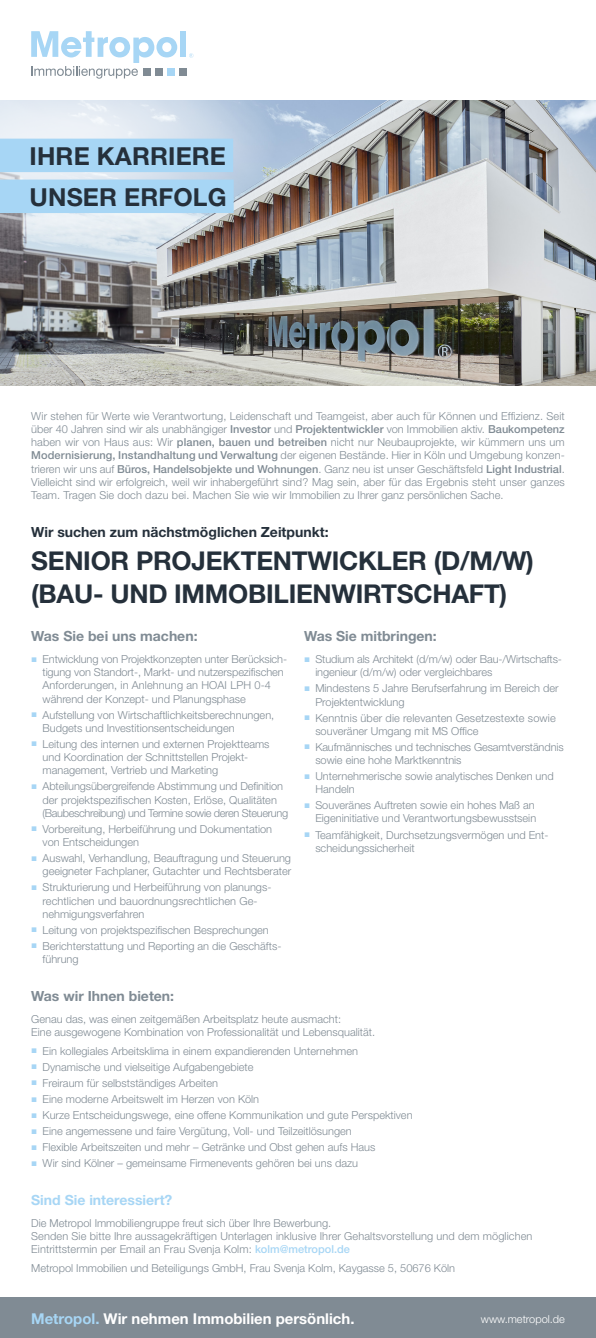
<style>
.page{position:relative;width:596px;height:1338px;background:#fff}
.page>*{position:absolute;margin:0;border:0;box-sizing:border-box;transform-origin:0 0}
.t1{font:700 25.9px/33px "Helvetica Neue";letter-spacing:-.01em;color:#25303b}
.t2{font:700 24.8px/40.9px "Helvetica Neue";letter-spacing:.005em;color:#25303b}
.t3{font:700 14.9px "Helvetica Neue";color:#fff}
.t4{font:700 14px "Helvetica Neue";color:#808b94}
.t5{font:700 14px "Helvetica Neue";color:#25303b}
.t6{font:700 14px "Helvetica Neue";color:#a7d6f5}
.t7{font:300 11px/13.2px "Helvetica Neue";color:#808b94}
.t8{font:300 11px "Helvetica Neue";color:#fff}
.s1{font-weight:500}
.s2{font-family:"Arial";font-weight:400;font-size:10px;color:#a7d6f5}
.s3{font-weight:500;color:#a7d6f5}
.s4{color:#a7d6f5}
</style>
<div class="page">
<img style="left:0;top:101px;width:595px;height:285px">
<svg style="left:0;top:47px;width:277px;height:189px"></svg>
<div style="left:0;top:139px;width:233px;height:33px;background:#a7d6f5"></div>
<div style="left:0;top:180px;width:233px;height:33px;background:#a7d6f5"></div>
<div style="left:0;top:1298px;width:595px;height:40px;background:#808b94"></div>
<div style="left:179px;top:69px;width:7px;height:7px;background:#808b94"></div>
<div style="left:180px;top:31px;width:6px;height:26px;background:#a7d6f5"></div>
<svg style="left:31px;top:31px;width:146px;height:48px"></svg>
<svg style="left:189px;top:53px;width:4px;height:5px"></svg>
<h2 class="t2" style="left:30px;top:135px;width:198px">IHRE KARRIERE<br>UNSER ERFOLG</h2>
<p class="t7" style="left:31px;top:409px;width:534px;text-align:justify">Wir stehen für Werte wie Verantwortung, Leidenschaft und Teamgeist, aber auch für Können und Effizienz. Seit über 40 Jahren sind wir als unabhängiger <span class="s1">Investor</span> und <span class="s1">Projektentwickler</span> von Immobilien aktiv. <span class="s1">Baukompetenz </span>haben wir von Haus aus: Wir <span class="s1">planen, bauen und betreiben</span> nicht nur Neubauprojekte, wir kümmern uns um <span class="s1">Modernisierung, Instandhaltung und Verwaltung</span> der eigenen Bestände. Hier in Köln und Umgebung konzen&shy;trieren wir uns auf <span class="s1">Büros, Handelsobjekte und Wohnungen</span>. Ganz neu ist unser Geschäftsfeld <span class="s1">Light Industrial</span>.<br>Vielleicht sind wir erfolgreich, weil wir inhabergeführt sind? Mag sein, aber für das Ergebnis steht unser ganzes Team. Tragen Sie doch dazu bei. Machen Sie wie wir Immobilien zu Ihrer ganz persönlichen Sache.</p>
<p class="t5" style="left:31px;top:524px;width:299px">Wir suchen zum nächstmöglichen Zeitpunkt:</p>
<h1 class="t1" style="left:31px;top:544px;width:504px">SENIOR PROJEKTENTWICKLER (D/M/W) (BAU- UND IMMOBILIENWIRTSCHAFT)</h1>
<p class="t4" style="left:31px;top:628px;width:168px">Was Sie bei uns machen:</p>
<p class="t7" style="left:43px;top:652px;width:246px;text-indent:-11px"><span class="s2">■</span> Entwicklung von Projektkonzepten unter Berücksich&shy;tigung von Standort-, Markt- und nutzerspezifischen Anforderungen, in Anlehnung an HOAI LPH 0-4 während der Konzept- und Planungsphase</p>
<p class="t7" style="left:43px;top:708px;width:233px;text-indent:-11px"><span class="s2">■</span> Aufstellung von Wirtschaftlichkeitsberechnungen,<br>Budgets und Investitionsentscheidungen</p>
<p class="t7" style="left:43px;top:737px;width:228px;text-indent:-11px"><span class="s2">■</span> Leitung des internen und externen Projektteams und Koordination der Schnittstellen Projekt&shy;management, Vertrieb und Marketing</p>
<p class="t7" style="left:43px;top:780px;width:247px;text-indent:-11px"><span class="s2">■</span> Abteilungsübergreifende Abstimmung und Definition der projektspezifischen Kosten, Erlöse, Qualitäten (Baubeschreibung) und Termine sowie deren Steuerung</p>
<p class="t7" style="left:43px;top:822px;width:231px;text-indent:-11px"><span class="s2">■</span> Vorbereitung, Herbeiführung und Dokumentation von Entscheidungen</p>
<p class="t7" style="left:31px;top:851px;width:261px;text-align:right"><span class="s2">■</span> Auswahl, Verhandlung, Beauftragung und Steuerung geeigneter Fachplaner, Gutachter und Rechtsberater</p>
<p class="t7" style="left:43px;top:881px;width:230px;text-indent:-11px"><span class="s2">■</span> Strukturierung und Herbeiführung von planungs&shy;rechtlichen und bauordnungsrechtlichen Ge&shy;nehmigungsverfahren</p>
<p class="t7" style="left:31px;top:923px;width:239px"><span class="s2">■</span> Leitung von projektspezifischen Besprechungen</p>
<p class="t7" style="left:43px;top:939px;width:240px;text-indent:-11px"><span class="s2">■</span> Berichterstattung und Reporting an die Geschäfts&shy;führung</p>
<p class="t4" style="left:304px;top:628px;width:134px">Was Sie mitbringen:</p>
<p class="t7" style="left:315px;top:652px;width:248px;text-indent:-11px"><span class="s2">■</span> Studium als Architekt (d/m/w) oder Bau-/Wirtschafts&shy;ingenieur (d/m/w) oder vergleichbares</p>
<p class="t7" style="left:315px;top:682px;width:245px;text-indent:-11px"><span class="s2">■</span> Mindestens 5 Jahre Berufserfahrung im Bereich der<br>Projektentwicklung</p>
<p class="t7" style="left:315px;top:711px;width:242px;text-indent:-11px"><span class="s2">■</span> Kenntnis über die relevanten Gesetzestexte sowie souveräner Umgang mit MS Office</p>
<p class="t7" style="left:315px;top:740px;width:250px;text-indent:-11px"><span class="s2">■</span> Kaufmännisches und technisches Gesamtverständnis sowie eine hohe Marktkenntnis</p>
<p class="t7" style="left:315px;top:769px;width:240px;text-indent:-11px"><span class="s2">■</span> Unternehmerische sowie analytisches Denken und<br>Handeln</p>
<p class="t7" style="left:304px;top:798px;width:233px;text-align:right"><span class="s2">■</span> Souveränes Auftreten sowie ein hohes Maß an<br>Eigeninitiative und Verantwortungsbewusstsein</p>
<p class="t7" style="left:315px;top:828px;width:234px;text-indent:-11px"><span class="s2">■</span> Teamfähigkeit, Durchsetzungsvermögen und Ent&shy;scheidungssicherheit</p>
<p class="t4" style="left:31px;top:987px;width:144px">Was wir Ihnen bieten:</p>
<p class="t7" style="left:31px;top:1012px;width:345px">Genau das, was einen zeitgemäßen Arbeitsplatz heute ausmacht:<br>Eine ausgewogene Kombination von Professionalität und Lebensqualität.</p>
<p class="t7" style="left:31px;top:1044px;width:328px"><span class="s2">■</span> Ein kollegiales Arbeitsklima in einem expandierenden Unternehmen</p>
<p class="t7" style="left:31px;top:1060px;width:224px"><span class="s2">■</span> Dynamische und vielseitige Aufgabengebiete</p>
<p class="t7" style="left:31px;top:1076px;width:188px"><span class="s2">■</span> Freiraum fü r selbstständiges Arbeiten</p>
<p class="t7" style="left:31px;top:1092px;width:229px"><span class="s2">■</span> Eine moderne Arbeitswelt im Herzen von Köln</p>
<p class="t7" style="left:31px;top:1108px;width:382px"><span class="s2">■</span> Kurze Entscheidungswege, eine offene Kommunikation und gute Perspektiven</p>
<p class="t7" style="left:31px;top:1124px;width:322px"><span class="s2">■</span> Eine angemessene und faire Vergütung, Voll- und Teilzeitlösungen</p>
<p class="t7" style="left:31px;top:1140px;width:345px"><span class="s2">■</span> Flexible Arbeitszeiten und mehr – Getränke und Obst gehen aufs Haus</p>
<p class="t7" style="left:31px;top:1156px;width:328px"><span class="s2">■</span> Wir sind Kölner – gemeinsame Firmenevents gehören bei uns dazu</p>
<p class="t6" style="left:31px;top:1192px;width:143px">Sind Sie interessiert?</p>
<p class="t7" style="left:31px;top:1216px;width:502px">Die Metropol Immobiliengruppe freut sich über Ihre Bewerbung.<br>Senden Sie bitte Ihre aussagekräftigen Unterlagen inklusive Ihrer Gehaltsvorstellung und dem möglichen<br>Eintrittstermin per Email an Frau Svenja Kolm: <span class="s3">kolm@metropol.de</span></p>
<p class="t7" style="left:31px;top:1261px;width:425px">Metropol Immobilien und Beteiligungs GmbH, Frau Svenja Kolm, Kaygasse 5, 50676 Köln</p>
<h3 class="t3" style="left:31px;top:1309px;width:324px"><span class="s4">Metropol.</span> Wir nehmen Immobilien persönlich.</h3>
<p class="t8" style="left:480px;top:1313px;width:85px">www.metropol.de</p>
</div>
